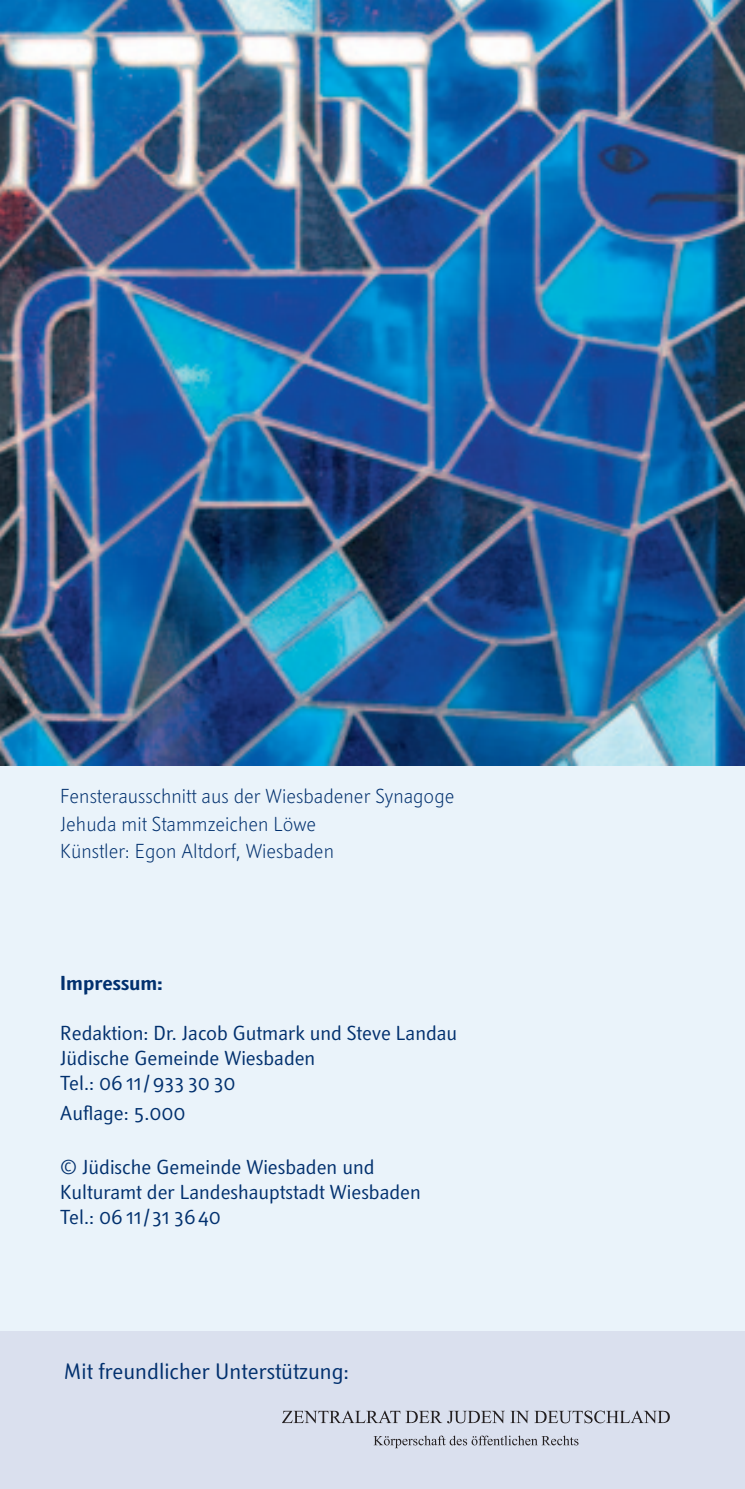
<style>
.page{position:relative;width:745px;height:1489px;background:#fff}
.page>*{position:absolute;margin:0;border:0;box-sizing:border-box;transform-origin:0 0}
.t1{font:22px "Textra LT";color:#01306e}
.t2{font:20px/25px "Textra LT";color:#01306e}
.t3{font:300 20px/27.5px "Textra LT";color:#01306e}
.t4{font:700 20px "Textra LT";color:#01306e}
</style>
<div class="page">
<div style="left:0;top:707px;width:744px;height:781px;background:#eaf3fa"></div>
<div style="left:0;top:1331px;width:744px;height:157px;background:#dae0ee"></div>
<img style="left:0;top:0;width:744px;height:765px">
<svg style="left:373px;top:1435px;width:205px;height:12px"></svg>
<svg style="left:282px;top:1410px;width:387px;height:13px"></svg>
<p class="t3" style="left:60px;top:782px;width:395px">Fensterausschnitt aus der Wiesbadener Synagoge<br>Jehuda mit Stammzeichen Löwe<br>Künstler: Egon Altdorf, Wiesbaden</p>
<p class="t4" style="left:60px;top:970px;width:104px">Impressum:</p>
<p class="t2" style="left:60px;top:1019px;width:398px">Redaktion: Dr. Jacob Gutmark und Steve Landau<br>Jüdische Gemeinde Wiesbaden<br>Tel.: 06 11/ 933 30 30</p>
<p class="t2" style="left:60px;top:1100px;width:127px">Auflage: 5.000</p>
<p class="t2" style="left:60px;top:1153px;width:362px">© Jüdische Gemeinde Wiesbaden und<br>Kulturamt der Landeshauptstadt Wiesbaden<br>Tel.: 06 11/31 3640</p>
<p class="t1" style="left:64px;top:1357px;width:286px">Mit freundlicher Unterstützung:</p>
</div>
